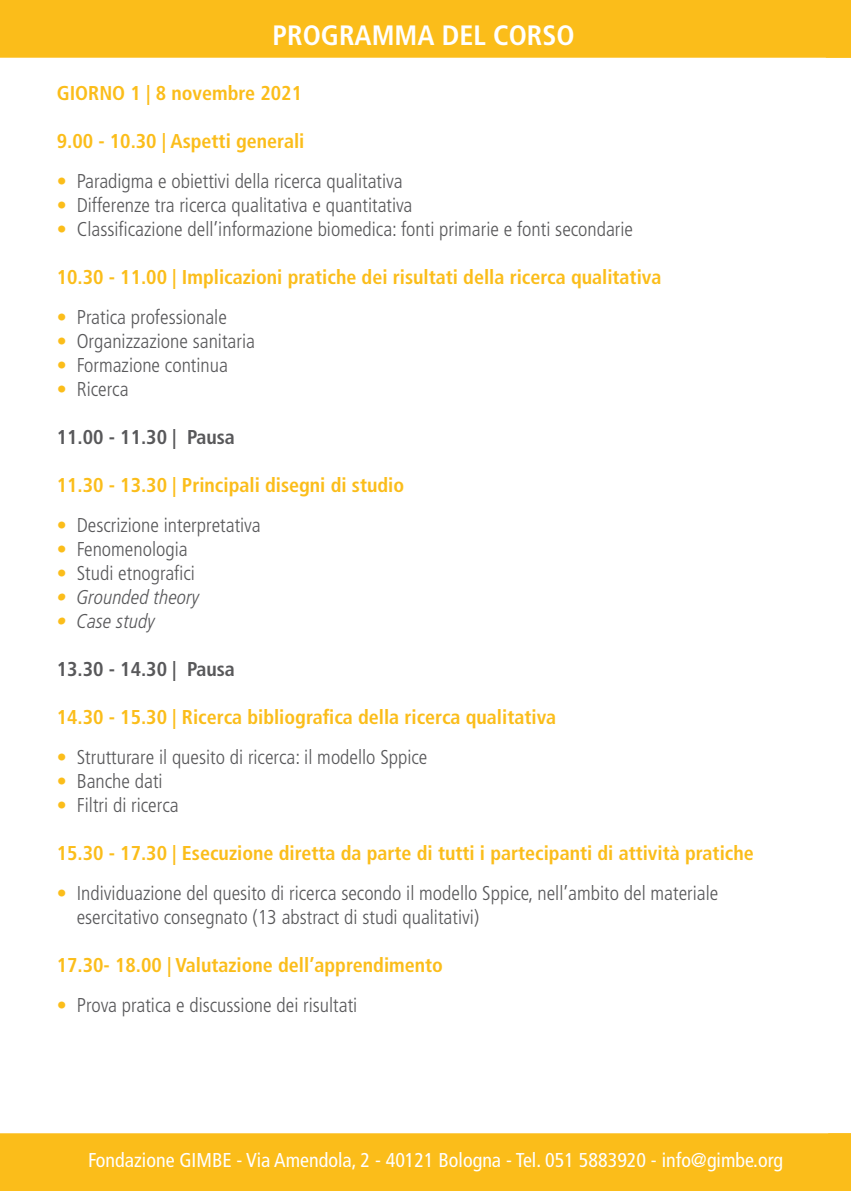
<style>
.page{position:relative;width:851px;height:1191px;background:#fff}
.page>*{position:absolute;margin:0;border:0;box-sizing:border-box;transform-origin:0 0}
.t1{font:700 condensed 28px "Frutiger LT Std";color:#fff}
.t2{font:300 condensed 20px/24px "Frutiger LT Std";color:#58585a}
.t3{font:700 condensed 20px "Frutiger LT Std";color:#fbbd1a}
.t4{font:condensed 20px "Frutiger LT Std";color:#fff}
.t5{font:700 condensed 20px "Frutiger LT Std";color:#58585a}
.t6{font:italic 300 condensed 20px "Frutiger LT Pro";color:#58585a}
.s1{font-weight:400;color:#fbbd1a}
.s2{color:#fbbd1a}
</style>
<div class="page">
<div style="left:0;top:0;width:825px;height:58px;background:#fbbd1a"></div>
<div style="left:0;top:1133px;width:828px;height:58px;background:#fbbd1a"></div>
<svg style="left:825px;top:0;width:25px;height:58px"></svg>
<svg style="left:828px;top:1133px;width:22px;height:58px"></svg>
<h1 class="t1" style="left:272px;top:19px;width:303px">PROGRAMMA DEL CORSO</h1>
<p class="t3" style="left:57px;top:81px;width:247px">GIORNO 1 | 8 novembre 2021</p>
<p class="t3" style="left:57px;top:129px;width:249px">9.00 - 10.30 | Aspetti generali</p>
<p class="t2" style="left:57px;top:169px;width:347px"><span class="s1">•</span> Paradigma e obiettivi della ricerca qualitativa</p>
<p class="t2" style="left:57px;top:193px;width:357px"><span class="s1">•</span> Differenze tra ricerca qualitativa e quantitativa</p>
<p class="t2" style="left:57px;top:217px;width:578px"><span class="s1">•</span> Classificazione dell’informazione biomedica: fonti primarie e fonti secondarie</p>
<p class="t3" style="left:57px;top:265px;width:606px">10.30 - 11.00 | Implicazioni pratiche dei risultati della ricerca qualitativa</p>
<p class="t2" style="left:57px;top:305px;width:172px"><span class="s1">•</span> Pratica professionale</p>
<p class="t2" style="left:57px;top:329px;width:200px"><span class="s1">•</span> Organizzazione sanitaria</p>
<p class="t2" style="left:57px;top:353px;width:173px"><span class="s1">•</span> Formazione continua</p>
<p class="t2" style="left:57px;top:377px;width:73px"><span class="s1">•</span> Ricerca</p>
<p class="t5" style="left:57px;top:425px;width:180px">11.00 - 11.30 | Pausa</p>
<p class="t3" style="left:57px;top:473px;width:349px">11.30 - 13.30 | Principali disegni di studio</p>
<p class="t2" style="left:57px;top:513px;width:205px"><span class="s1">•</span> Descrizione interpretativa</p>
<p class="t2" style="left:57px;top:537px;width:132px"><span class="s1">•</span> Fenomenologia</p>
<p class="t2" style="left:57px;top:561px;width:140px"><span class="s1">•</span> Studi etnografici</p>
<p class="t6" style="left:57px;top:586px;width:144px"><span class="s2">•</span> Grounded theory</p>
<p class="t6" style="left:57px;top:610px;width:100px"><span class="s2">•</span> Case study</p>
<p class="t5" style="left:57px;top:657px;width:180px">13.30 - 14.30 | Pausa</p>
<p class="t3" style="left:57px;top:705px;width:501px">14.30 - 15.30 | Ricerca bibliografica della ricerca qualitativa</p>
<p class="t2" style="left:57px;top:745px;width:372px"><span class="s1">•</span> Strutturare il quesito di ricerca: il modello Sppice</p>
<p class="t2" style="left:57px;top:769px;width:107px"><span class="s1">•</span> Banche dati</p>
<p class="t2" style="left:57px;top:793px;width:123px"><span class="s1">•</span> Filtri di ricerca</p>
<p class="t3" style="left:57px;top:841px;width:698px">15.30 - 17.30 | Esecuzione diretta da parte di tutti i partecipanti di attività pratiche</p>
<p class="t2" style="left:77px;top:881px;width:643px;text-indent:-20px"><span class="s1">•</span> Individuazione del quesito di ricerca secondo il modello Sppice, nell’ambito del materiale esercitativo consegnato (13 abstract di studi qualitativi)</p>
<p class="t3" style="left:57px;top:953px;width:387px">17.30- 18.00 | Valutazione dell’apprendimento</p>
<p class="t2" style="left:57px;top:993px;width:302px"><span class="s1">•</span> Prova pratica e discussione dei risultati</p>
<p class="t4" style="left:88px;top:1148px;width:696px">Fondazione GIMBE - Via Amendola, 2 - 40121 Bologna - Tel. 051 5883920 - info@gimbe.org</p>
</div>
